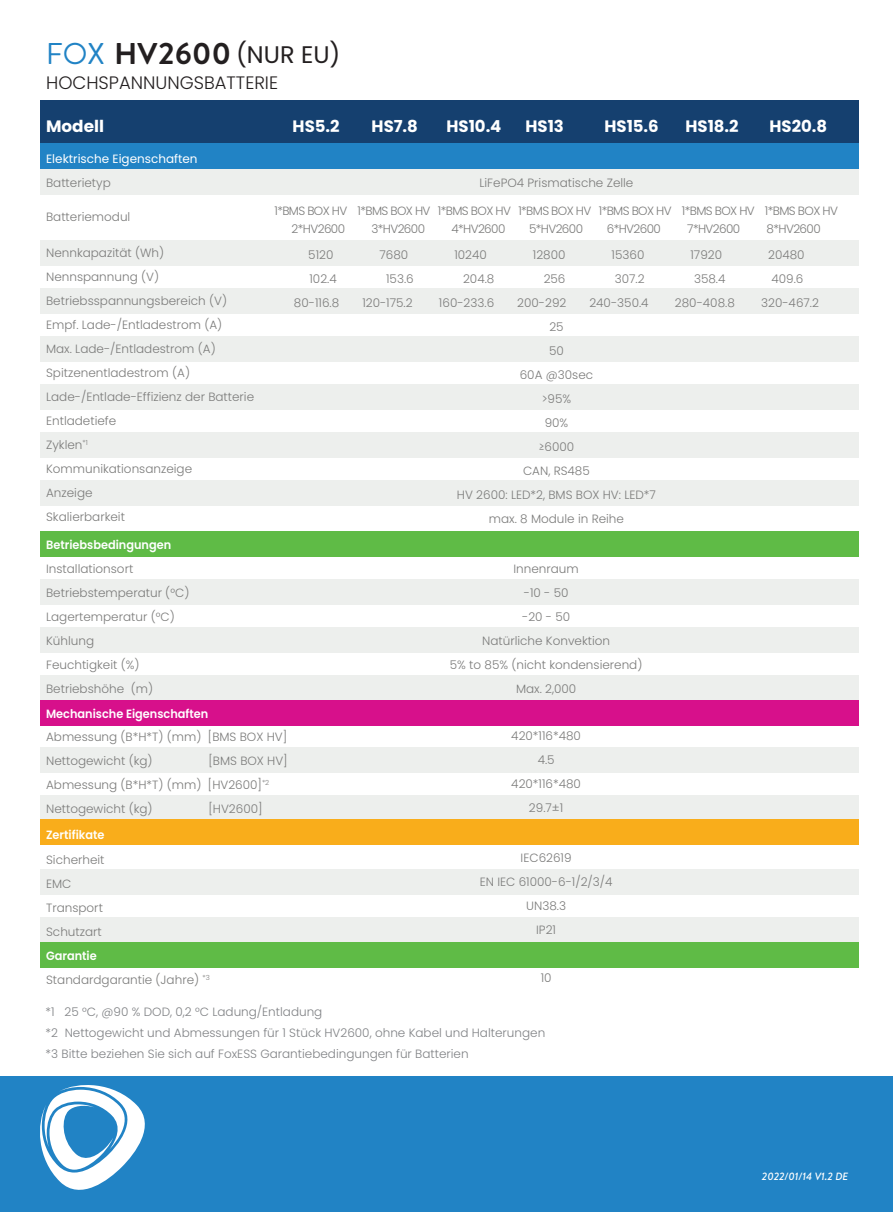
<style>
.page{position:relative;width:893px;height:1212px;background:#fff}
.page>*{position:absolute;margin:0;border:0;box-sizing:border-box;transform-origin:0 0}
.t1{font:700 30px "Brandon Text";letter-spacing:.015em;color:#231f20}
.t2{font:24px "Poppins";color:#231f20}
.t3{font:300 18px "Poppins";color:#231f20}
.t4{font:700 16.5px "Poppins";color:#fff}
.t5{font:300 12px/24px "Poppins";color:#7b7b7a}
.t6{font:300 12px/21px "Poppins";color:#808285}
.t7{font:300 12px/18px "Poppins";letter-spacing:-.05em;color:#7b7b7a}
.t8{font:600 12px "Poppins";color:#fff;scale:.94 1}
.t9{font:12px "Poppins";color:#fff}
.t10{font:italic 500 10.5px "Brandon Text";color:#fff}
.s1{font-weight:400;color:#2183c5}
</style>
<div class="page">
<div style="left:0;top:1077px;width:893px;height:135px;background:#2183c5"></div>
<div style="left:40px;top:100px;width:818px;height:43px;background:#15406f"></div>
<div style="left:40px;top:169px;width:818px;height:26px;background:#edefed"></div>
<div style="left:40px;top:143px;width:818px;height:26px;background:#2183c5"></div>
<div style="left:40px;top:531px;width:818px;height:25px;background:#5fbb46"></div>
<div style="left:40px;top:240px;width:818px;height:26px;background:#edefed"></div>
<div style="left:40px;top:288px;width:818px;height:26px;background:#edefed"></div>
<div style="left:40px;top:336px;width:818px;height:26px;background:#edefed"></div>
<div style="left:40px;top:384px;width:818px;height:26px;background:#edefed"></div>
<div style="left:40px;top:432px;width:818px;height:26px;background:#edefed"></div>
<div style="left:40px;top:480px;width:818px;height:26px;background:#edefed"></div>
<div style="left:40px;top:579px;width:818px;height:25px;background:#edefed"></div>
<div style="left:40px;top:627px;width:818px;height:25px;background:#edefed"></div>
<div style="left:40px;top:675px;width:818px;height:25px;background:#edefed"></div>
<div style="left:40px;top:747px;width:818px;height:26px;background:#edefed"></div>
<div style="left:40px;top:795px;width:818px;height:26px;background:#edefed"></div>
<div style="left:40px;top:869px;width:818px;height:25px;background:#edefed"></div>
<div style="left:40px;top:917px;width:818px;height:25px;background:#edefed"></div>
<div style="left:40px;top:700px;width:818px;height:25px;background:#d7108b"></div>
<div style="left:40px;top:819px;width:818px;height:26px;background:#f9ad1b"></div>
<div style="left:40px;top:942px;width:818px;height:26px;background:#5fbb46"></div>
<svg style="left:40px;top:1085px;width:105px;height:105px"></svg>
<h2 class="t2" style="left:236px;top:40px;width:106px">(NUR EU)</h2>
<h1 class="t1" style="left:46px;top:33px;width:187px"><span class="s1">FOX</span> HV2600</h1>
<h3 class="t3" style="left:46px;top:73px;width:234px">HOCHSPANNUNGSBATTERIE</h3>
<h3 class="t4" style="left:46px;top:117px;width:59px">Modell</h3>
<h3 class="t4" style="left:293px;top:117px;width:49px">HS5.2</h3>
<h3 class="t4" style="left:372px;top:117px;width:48px">HS7.8</h3>
<h3 class="t4" style="left:446px;top:117px;width:56px">HS10.4</h3>
<h3 class="t4" style="left:525px;top:117px;width:40px">HS13</h3>
<h3 class="t4" style="left:604px;top:117px;width:56px">HS15.6</h3>
<h3 class="t4" style="left:685px;top:117px;width:55px">HS18.2</h3>
<h3 class="t4" style="left:769px;top:117px;width:59px">HS20.8</h3>
<p class="t9" style="left:46px;top:152px;width:153px">Elektrische Eigenschaften</p>
<p class="t5" style="left:46px;top:171px;width:66px">Batterietyp</p>
<p class="t5" style="left:46px;top:205px;width:86px">Batteriemodul</p>
<p class="t5" style="left:46px;top:241px;width:210px">Nennkapazität (Wh)<br>Nennspannung (V)<br>Betriebsspannungsbereich (V)<br>Empf. Lade-/Entladestrom (A)<br>Max. Lade-/Entladestrom (A)<br>Spitzenentladestrom (A)<br>Lade-/Entlade-Effizienz der Batterie<br>Entladetiefe<br>Zyklen<sup>*1<br></sup>Kommunikationsanzeige<br>Anzeige<br>Skalierbarkeit</p>
<p class="t5" style="left:479px;top:171px;width:155px">LiFePO4 Prismatische Zelle</p>
<p class="t7" style="left:292px;top:202px;width:548px;text-indent:-17px">1*BMS BOX HV 1*BMS BOX HV 1*BMS BOX HV 1*BMS BOX HV 1*BMS BOX HV 1*BMS BOX HV 1*BMS BOX HV<br>2*HV2600</p>
<p class="t5" style="left:371px;top:217px;width:55px">3*HV2600</p>
<p class="t5" style="left:451px;top:217px;width:56px">4*HV2600</p>
<p class="t5" style="left:529px;top:217px;width:56px">5*HV2600</p>
<p class="t5" style="left:607px;top:217px;width:56px">6*HV2600</p>
<p class="t5" style="left:687px;top:217px;width:55px">7*HV2600</p>
<p class="t5" style="left:767px;top:217px;width:56px">8*HV2600</p>
<p class="t5" style="left:308px;top:243px;width:27px">5120</p>
<p class="t5" style="left:379px;top:243px;width:30px">7680</p>
<p class="t5" style="left:454px;top:243px;width:34px">10240</p>
<p class="t5" style="left:533px;top:243px;width:34px">12800</p>
<p class="t5" style="left:612px;top:243px;width:34px">15360</p>
<p class="t5" style="left:690px;top:243px;width:33px">17920</p>
<p class="t5" style="left:768px;top:243px;width:38px">20480</p>
<p class="t5" style="left:309px;top:267px;width:29px">102.4</p>
<p class="t5" style="left:386px;top:267px;width:29px">153.6</p>
<p class="t5" style="left:463px;top:267px;width:33px">204.8</p>
<p class="t5" style="left:544px;top:267px;width:23px">256</p>
<p class="t5" style="left:615px;top:267px;width:31px">307.2</p>
<p class="t5" style="left:694px;top:267px;width:33px">358.4</p>
<p class="t5" style="left:771px;top:267px;width:33px">409.6</p>
<p class="t5" style="left:294px;top:291px;width:47px">80-116.8</p>
<p class="t5" style="left:362px;top:291px;width:52px">120-175.2</p>
<p class="t5" style="left:439px;top:291px;width:57px">160-233.6</p>
<p class="t5" style="left:517px;top:291px;width:51px">200-292</p>
<p class="t5" style="left:589px;top:291px;width:61px">240-350.4</p>
<p class="t5" style="left:675px;top:291px;width:61px">280-408.8</p>
<p class="t5" style="left:761px;top:291px;width:59px">320-467.2</p>
<p class="t5" style="left:457px;top:315px;width:200px;text-align:center">25<br>50<br>60A @30sec<br>&gt;95%<br>90%<br>≥6000<br>CAN, RS485<br>HV 2600: LED*2, BMS BOX HV: LED*7 max. 8 Module in Reihe</p>
<p class="t8" style="left:46px;top:538px;width:135px">Betriebsbedingungen</p>
<p class="t5" style="left:46px;top:557px;width:145px">Installationsort<br>Betriebstemperatur (°C)<br>Lagertemperatur (°C)<br>Kühlung<br>Feuchtigkeit (%)<br>Betriebshöhe (m)</p>
<p class="t8" style="left:46px;top:706px;width:174px">Mechanische Eigenschaften</p>
<p class="t5" style="left:46px;top:725px;width:243px">Abmessung (B*H*T) (mm) [BMS BOX HV]<br>Nettogewicht (kg)</p>
<p class="t5" style="left:46px;top:749px;width:243px;text-indent:162px">[BMS BOX HV]<br>Abmessung (B*H*T) (mm) [HV2600]<sup>*2<br></sup>Nettogewicht (kg)</p>
<p class="t5" style="left:208px;top:797px;width:56px">[HV2600]</p>
<p class="t8" style="left:46px;top:828px;width:64px">Zertifikate</p>
<p class="t5" style="left:46px;top:847px;width:60px">Sicherheit<br>EMC<br>Transport<br>Schutzart</p>
<p class="t5" style="left:46px;top:967px;width:165px">Standardgarantie (Jahre) <sup>*3</sup></p>
<p class="t8" style="left:46px;top:949px;width:55px">Garantie</p>
<p class="t5" style="left:450px;top:557px;width:194px;text-align:center">Innenraum<br>-10 - 50<br>-20 - 50<br>Natürliche Konvektion<br>5% to 85% (nicht kondensierend)<br>Max. 2,000</p>
<p class="t5" style="left:511px;top:723px;width:71px;text-align:center">420*116*480<br>4.5<br>420*116*480<br>29.7±1</p>
<p class="t5" style="left:480px;top:846px;width:134px;text-align:center">IEC62619<br>EN IEC 61000-6-1/2/3/4<br>UN38.3<br>IP21</p>
<p class="t5" style="left:541px;top:966px;width:12px">10</p>
<p class="t6" style="left:46px;top:1001px;width:501px">*1 25 °C, @90 % DOD, 0,2 °C Ladung/Entladung<br>*2 Nettogewicht und Abmessungen für 1 Stück HV2600, ohne Kabel und Halterungen *3 Bitte beziehen Sie sich auf FoxESS Garantiebedingungen für Batterien</p>
<p class="t10" style="left:762px;top:1169px;width:88px">2022/01/14 V1.2 DE</p>
</div>
